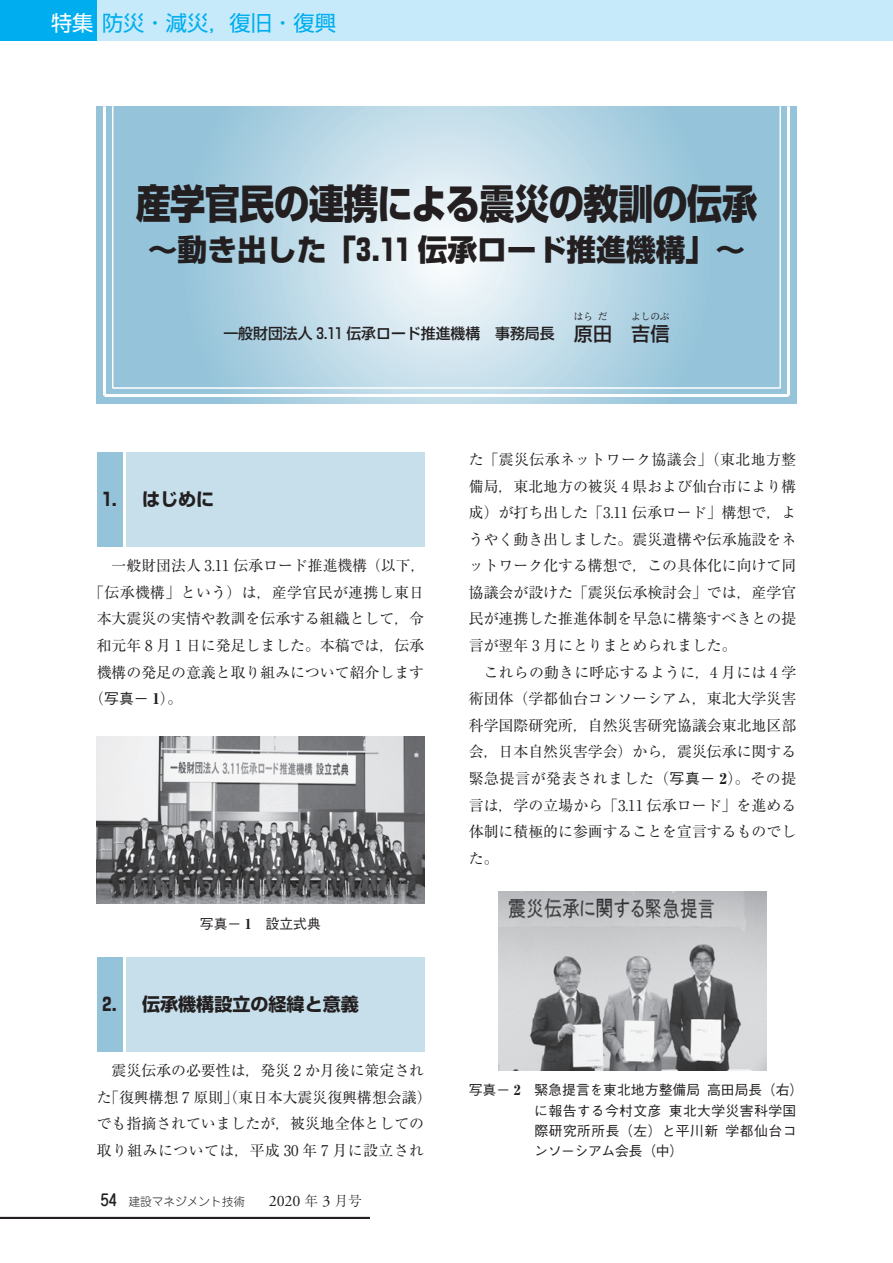
<style>
.page{position:relative;width:893px;height:1263px;background:#fff}
.page>*{position:absolute;margin:0;border:0;box-sizing:border-box;transform-origin:0 0}
.t1{font:800 40.35px "Shin Go Pr 6 N";letter-spacing:-.015em;color:#231f20;scale:.87 1}
.t2{font:800 29.7px "Shin Go Pr 6 N";color:#231f20}
.t3{font:21.3px "Shin Go Pr 6 N";color:#00aeef}
.t4{font:500 19.2px "Shin Go Pr 6 N";color:#231f20}
.t5{font:700 18px "Shin Go Pr 6 N";color:#231f20}
.t6{font:14.85px/26.5px "Ryumin Pr 6 N";color:#231f20;text-align:justify}
.t7{font:500 14.85px "Shin Go Pr 6 N";color:#231f20}
.t8{font:14.85px "Ryumin Pr 6 N";letter-spacing:.025em;color:#231f20}
.t9{font:500 13.8px/20.2px "Gothic BBB Pr 6 N";letter-spacing:.02em;color:#231f20}
.t10{font:300 11.7px "Jun 101 Pro";color:#231f20}
.t11{font:9.6px "Ryumin Pr 6 N";color:#231f20}
.s1{color:#fff}
.s2{font-size:19.2px}
.s3{font-family:"Gothic BBB Pr 6 N";font-weight:500}
.s4{font-weight:800}
.s5{font-family:"Ryumin Pr 6 N";font-weight:800}
.s6{font-family:"Jun 34 Pro";font-weight:500;font-size:15.9px}
.s7{font-family:"Adobe Garamond Pro";font-weight:400;font-size:15.9px}
.s8{font-family:"Ryumin Pr 6 N";font-size:13.8px}
</style>
<div class="page">
<div style="left:0;top:0;width:98px;height:40px;background:#00aeef"></div>
<div style="left:98px;top:0;width:795px;height:40px;background:#c6eafa"></div>
<div style="left:97px;top:452px;width:26px;height:94px;background:#94c3da"></div>
<div style="left:126px;top:452px;width:298px;height:94px;background:#c6dfeb"></div>
<div style="left:97px;top:957px;width:26px;height:94px;background:#94c3da"></div>
<div style="left:126px;top:957px;width:298px;height:94px;background:#c6dfeb"></div>
<img style="left:97px;top:737px;width:327px;height:167px">
<svg style="left:97px;top:106px;width:699px;height:298px;background:#b3d4e4"></svg>
<hr style="left:103px;top:106px;width:3px;height:289px;background:#fff">
<hr style="left:104px;top:394px;width:684px;height:3px;background:#fff">
<hr style="left:787px;top:106px;width:3px;height:289px;background:#fff">
<hr style="left:112px;top:106px;width:1px;height:282px;background:#fff">
<hr style="left:113px;top:387px;width:667px;height:2px;background:#fff">
<hr style="left:779px;top:106px;width:2px;height:282px;background:#fff">
<img style="left:498px;top:892px;width:269px;height:178px">
<hr style="left:0;top:1217px;width:370px;height:2px;background:#231f20">
<h3 class="t3" style="left:51px;top:6px;width:286px"><span class="s1">特集</span>防災・減災，復旧・復興</h3>
<h1 class="t1" style="left:136px;top:172px;width:716px">産学官民の連携による震災の教訓の伝承</h1>
<h2 class="t2" style="left:148px;top:226px;width:599px">〜動き出した「3.11 伝承ロード推進機構」〜</h2>
<p class="t11" style="left:574px;top:309px;width:21px">はら</p>
<p class="t11" style="left:598px;top:309px;width:11px">だ</p>
<p class="t11" style="left:631px;top:309px;width:40px">よしのぶ</p>
<p class="t4" style="left:593px;top:318px;width:78px">田　吉信</p>
<p class="t7" style="left:223px;top:321px;width:371px">一般財団法人 3.11 伝承ロード推進機構　事務局長<span class="s2">　原</span></p>
<p class="t5" style="left:102px;top:485px;width:113px">1. 　はじめに</p>
<p class="t6" style="left:112px;top:552px;width:315px">一般財団法人 3.11 伝承ロード推進機構（以下，</p>
<p class="t8" style="left:89px;top:581px;width:336px">「伝承機構」という）は，産学官民が連携し東日</p>
<p class="t6" style="left:97px;top:605px;width:329px">本大震災の実情や教訓を伝承する組織として，令</p>
<p class="t6" style="left:97px;top:631px;width:329px">和元年 8 月 1 日に発足しました。本稿では，伝承</p>
<p class="t6" style="left:97px;top:658px;width:329px">機構の発足の意義と取り組みについて紹介します</p>
<p class="t6" style="left:89px;top:684px;width:95px">（<span class="s3">写真－</span> <span class="s4">1</span>）。</p>
<p class="t9" style="left:200px;top:912px;width:122px">写真－ <span class="s5">1</span>　設立式典</p>
<p class="t5" style="left:102px;top:990px;width:258px">2. 　伝承機構設立の経緯と意義</p>
<p class="t6" style="left:97px;top:1056px;width:336px;text-align:center">震災伝承の必要性は，発災 2 か月後に策定され<br>た「復興構想 7 原則」（東日本大震災復興構想会議）でも指摘されていましたが，被災地全体としての取り組みについては，平成 30 年 7 月に設立され</p>
<p class="t10" style="left:101px;top:1192px;width:262px"><span class="s6">54</span> 建設マネジメント技術　　<span class="s7">2020</span> <span class="s8">年</span> <span class="s7">3</span> <span class="s8">月号</span></p>
<p class="t6" style="left:469px;top:445px;width:329px">た「震災伝承ネットワーク協議会」（東北地方整備局，東北地方の被災 4 県および仙台市により構成）が打ち出した「3.11 伝承ロード」構想で，ようやく動き出しました。震災遺構や伝承施設をネットワーク化する構想で，この具体化に向けて同協議会が設けた「震災伝承検討会」では，産学官民が連携した推進体制を早急に構築すべきとの提言が翌年 3 月にとりまとめられました。</p>
<p class="t6" style="left:469px;top:658px;width:329px;text-indent:15px">これらの動きに呼応するように，4 月には 4 学術団体（学都仙台コンソーシアム，東北大学災害科学国際研究所，自然災害研究協議会東北地区部会，日本自然災害学会）から，震災伝承に関する緊急提言が発表されました（<span class="s3">写真－</span> <span class="s4">2</span>）。その提言は，学の立場から「3.11 伝承ロード」を進める体制に積極的に参画することを宣言するものでした。</p>
<p class="t9" style="left:534px;top:1079px;width:271px;text-indent:-65px">写真－ <span class="s5">2</span> 緊急提言を東北地方整備局 高田局長（右）に報告する今村文彦 東北大学災害科学国際研究所所長（左）と平川新 学都仙台コンソーシアム会長（中）</p>
</div>
